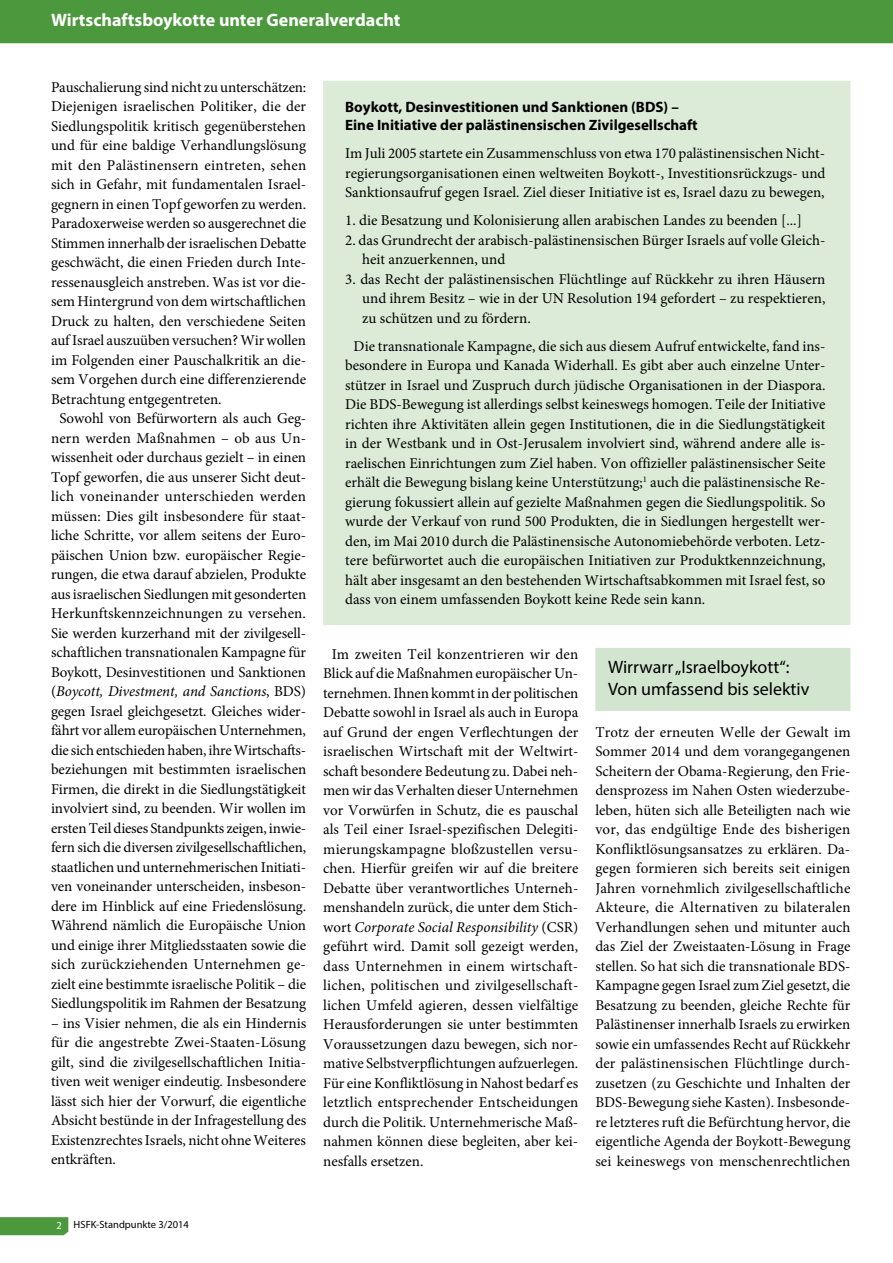
<style>
.page{position:relative;width:893px;height:1263px;background:#fff}
.page>*{position:absolute;margin:0;border:0;box-sizing:border-box;transform-origin:0 0}
.t1{font:18px/22.5px "Myriad Pro";color:#000}
.t2{font:700 18px "Myriad Pro";color:#fff}
.t3{font:15px/19.5px "Minion Pro";letter-spacing:-.005em;color:#000;text-align:justify}
.t4{font:700 15px/18px "Myriad Pro";color:#000}
.t5{font:15px "Minion Pro";letter-spacing:.02em;color:#000}
.t6{font:italic 15px "Minion Pro";letter-spacing:-.005em;color:#000}
.t7{font:15px "Minion Pro";letter-spacing:.015em;color:#000}
.t8{font:10.5px "Myriad Pro";color:#000}
.s1{font-style:normal}
.s2{font-style:italic}
.s3{color:#fff}
</style>
<div class="page">
<svg style="left:0;top:1217px;width:69px;height:19px"></svg>
<div style="left:0;top:0;width:893px;height:44px;background:#4c993d"></div>
<div style="left:595px;top:648px;width:255px;height:63px;background:#d2e6cf"></div>
<div style="left:323px;top:81px;width:527px;height:544px;background:#dbebd8"></div>
<p class="t2" style="left:51px;top:8px;width:351px">Wirtschaftsboykotte unter Generalverdacht</p>
<p class="t3" style="left:51px;top:77px;width:257px">Pauschalierung sind nicht zu unterschätzen:</p>
<p class="t3" style="left:51px;top:97px;width:257px">Diejenigen israelischen Politiker, die der</p>
<p class="t3" style="left:51px;top:116px;width:257px">Siedlungspolitik kritisch gegenüberstehen</p>
<p class="t3" style="left:51px;top:136px;width:257px">und für eine baldige Verhandlungslösung</p>
<p class="t5" style="left:51px;top:155px;width:257px">mit den Palästinensern eintreten, sehen</p>
<p class="t3" style="left:51px;top:175px;width:257px">sich in Gefahr, mit fundamentalen Israel-</p>
<p class="t3" style="left:51px;top:194px;width:257px">gegnern in einen Topf geworfen zu werden.</p>
<p class="t3" style="left:51px;top:214px;width:257px">Paradoxerweise werden so ausgerechnet die</p>
<p class="t3" style="left:51px;top:233px;width:257px">Stimmen innerhalb der israelischen Debatte</p>
<p class="t3" style="left:51px;top:253px;width:257px">geschwächt, die einen Frieden durch Inte-</p>
<p class="t3" style="left:51px;top:272px;width:257px">ressenausgleich anstreben. Was ist vor die-</p>
<p class="t3" style="left:51px;top:292px;width:257px">sem Hintergrund von dem wirtschaftlichen</p>
<p class="t3" style="left:51px;top:311px;width:257px">Druck zu halten, den verschiedene Seiten</p>
<p class="t3" style="left:51px;top:331px;width:256px">auf Israel auszuüben versuchen? Wir wollen</p>
<p class="t3" style="left:51px;top:350px;width:257px">im Folgenden einer Pauschalkritik an die-</p>
<p class="t3" style="left:51px;top:370px;width:257px">sem Vorgehen durch eine differenzierende</p>
<p class="t3" style="left:51px;top:389px;width:172px">Betrachtung entgegentreten.</p>
<p class="t3" style="left:60px;top:409px;width:248px">Sowohl von Befürwortern als auch Geg-</p>
<p class="t3" style="left:51px;top:428px;width:257px">nern werden Maßnahmen – ob aus Un-</p>
<p class="t3" style="left:51px;top:448px;width:257px">wissenheit oder durchaus gezielt – in einen</p>
<p class="t3" style="left:51px;top:467px;width:257px">Topf geworfen, die aus unserer Sicht deut-</p>
<p class="t5" style="left:51px;top:486px;width:257px">lich voneinander unterschieden werden</p>
<p class="t3" style="left:51px;top:506px;width:257px">müssen: Dies gilt insbesondere für staat-</p>
<p class="t3" style="left:51px;top:526px;width:257px">liche Schritte, vor allem seitens der Euro-</p>
<p class="t3" style="left:51px;top:545px;width:257px">päischen Union bzw. europäischer Regie-</p>
<p class="t3" style="left:51px;top:565px;width:257px">rungen, die etwa darauf abzielen, Produkte</p>
<p class="t3" style="left:51px;top:584px;width:257px">aus israelischen Siedlungen mit gesonderten</p>
<p class="t3" style="left:51px;top:604px;width:256px">Herkunftskennzeichnungen zu versehen.</p>
<p class="t3" style="left:51px;top:623px;width:257px">Sie werden kurzerhand mit der zivilgesell-</p>
<p class="t3" style="left:51px;top:643px;width:257px">schaftlichen transnationalen Kampagne für</p>
<p class="t3" style="left:51px;top:662px;width:257px">Boykott, Desinvestitionen und Sanktionen</p>
<p class="t6" style="left:51px;top:681px;width:257px"><span class="s1">(</span>Boycott, Divestment, and Sanctions<span class="s1">, BDS)</span></p>
<p class="t3" style="left:51px;top:701px;width:257px">gegen Israel gleichgesetzt. Gleiches wider-</p>
<p class="t3" style="left:51px;top:721px;width:256px">fährt vor allem europäischen Unternehmen,</p>
<p class="t3" style="left:51px;top:740px;width:257px">die sich entschieden haben, ihre Wirtschafts-</p>
<p class="t3" style="left:51px;top:760px;width:257px">beziehungen mit bestimmten israelischen</p>
<p class="t3" style="left:51px;top:779px;width:257px">Firmen, die direkt in die Siedlungstätigkeit</p>
<p class="t3" style="left:51px;top:799px;width:257px">involviert sind, zu beenden. Wir wollen im</p>
<p class="t3" style="left:51px;top:818px;width:257px">ersten Teil dieses Standpunkts zeigen, inwie-</p>
<p class="t3" style="left:51px;top:838px;width:257px">fern sich die diversen zivilgesellschaftlichen,</p>
<p class="t3" style="left:51px;top:857px;width:257px">staatlichen und unternehmerischen Initiati-</p>
<p class="t3" style="left:51px;top:877px;width:257px">ven voneinander unterscheiden, insbeson-</p>
<p class="t3" style="left:51px;top:896px;width:257px">dere im Hinblick auf eine Friedenslösung.</p>
<p class="t3" style="left:51px;top:916px;width:257px">Während nämlich die Europäische Union</p>
<p class="t3" style="left:51px;top:935px;width:257px">und einige ihrer Mitgliedsstaaten sowie die</p>
<p class="t7" style="left:51px;top:954px;width:256px">sich zurückziehenden Unternehmen ge-</p>
<p class="t3" style="left:51px;top:974px;width:257px">zielt eine bestimmte israelische Politik – die</p>
<p class="t3" style="left:51px;top:994px;width:257px">Siedlungspolitik im Rahmen der Besatzung</p>
<p class="t3" style="left:51px;top:1013px;width:257px">– ins Visier nehmen, die als ein Hindernis für die angestrebte Zwei-Staaten-Lösung gilt, sind die zivilgesellschaftlichen Initia&shy;tiven weit weniger eindeutig. Insbesondere lässt sich hier der Vorwurf, die eigentliche Absicht bestünde in der Infragestellung des Existenzrechtes Israels, nicht ohne Weiteres entkräften.</p>
<p class="t4" style="left:345px;top:98px;width:354px">Boykott, Desinvestitionen und Sanktionen (BDS) –<br>Eine Initiative der palästinensischen Zivilgesellschaft</p>
<p class="t3" style="left:345px;top:144px;width:482px">Im Juli 2005 startete ein Zusammenschluss von etwa 170 palästinensischen Nicht&shy;regierungsorganisationen einen weltweiten Boykott-, Investitionsrückzugs- und Sanktionsaufruf gegen Israel. Ziel dieser Initiative ist es, Israel dazu zu bewegen,</p>
<p class="t3" style="left:345px;top:211px;width:458px">1. die Besatzung und Kolonisierung allen arabischen Landes zu beenden [...]</p>
<p class="t3" style="left:362px;top:230px;width:465px;text-indent:-17px">2. das Grundrecht der arabisch-palästinensischen Bürger Israels auf volle Gleich&shy;heit anzuerkennen, und</p>
<p class="t3" style="left:362px;top:269px;width:465px;text-indent:-17px">3. das Recht der palästinensischen Flüchtlinge auf Rückkehr zu ihren Häusern und ihrem Besitz – wie in der UN Resolution 194 gefordert – zu respektieren, zu schützen und zu fördern.</p>
<p class="t3" style="left:345px;top:336px;width:482px;text-indent:9px">Die transnationale Kampagne, die sich aus diesem Aufruf entwickelte, fand ins&shy;besondere in Europa und Kanada Widerhall. Es gibt aber auch einzelne Unter&shy;stützer in Israel und Zuspruch durch jüdische Organisationen in der Diaspora.<br>Die BDS-Bewegung ist allerdings selbst keineswegs homogen. Teile der Initiative richten ihre Aktivitäten allein gegen Institutionen, die in die Siedlungstätigkeit in der Westbank und in Ost-Jerusalem involviert sind, während andere alle is&shy;raelischen Einrichtungen zum Ziel haben. Von offizieller palästinensischer Seite erhält die Bewegung bislang keine Unterstützung;<sup>1</sup> auch die palästinensische Re&shy;gierung fokussiert allein auf gezielte Maßnahmen gegen die Siedlungspolitik. So wurde der Verkauf von rund 500 Produkten, die in Siedlungen hergestellt wer&shy;den, im Mai 2010 durch die Palästinensische Autonomiebehörde verboten. Letz&shy;tere befürwortet auch die europäischen Initiativen zur Produktkennzeichnung, hält aber insgesamt an den bestehenden Wirtschaftsabkommen mit Israel fest, so dass von einem umfassenden Boykott keine Rede sein kann.</p>
<p class="t3" style="left:323px;top:644px;width:257px;text-indent:9px">Im zweiten Teil konzentrieren wir den Blick auf die Maßnahmen europäischer Un&shy;ternehmen. Ihnen kommt in der politischen Debatte sowohl in Israel als auch in Europa auf Grund der engen Verflechtungen der israelischen Wirtschaft mit der Weltwirt&shy;schaft besondere Bedeutung zu. Dabei neh&shy;men wir das Verhalten dieser Unternehmen vor Vorwürfen in Schutz, die es pauschal als Teil einer Israel-spezifischen Delegiti&shy;mierungskampagne bloßzustellen versu&shy;chen. Hierfür greifen wir auf die breitere Debatte über verantwortliches Unterneh&shy;menshandeln zurück, die unter dem Stich&shy;wort <span class="s2">Corporate Social Responsibility</span> (CSR) geführt wird. Damit soll gezeigt werden, dass Unternehmen in einem wirtschaft&shy;lichen, politischen und zivilgesellschaft&shy;lichen Umfeld agieren, dessen vielfältige Herausforderungen sie unter bestimmten Voraussetzungen dazu bewegen, sich nor&shy;mative Selbstverpflichtungen aufzuerlegen.<br>Für eine Konfliktlösung in Nahost bedarf es letztlich entsprechender Entscheidungen durch die Politik. Unternehmerische Maß&shy;nahmen können diese begleiten, aber kei&shy;nesfalls ersetzen.</p>
<p class="t1" style="left:608px;top:655px;width:203px">Wirrwarr „Israelboykott“:<br>Von umfassend bis selektiv</p>
<p class="t3" style="left:595px;top:722px;width:257px">Trotz der erneuten Welle der Gewalt im Sommer 2014 und dem vorangegangenen Scheitern der Obama-Regierung, den Frie&shy;densprozess im Nahen Osten wiederzube&shy;leben, hüten sich alle Beteiligten nach wie vor, das endgültige Ende des bisherigen Konfliktlösungsansatzes zu erklären. Da&shy;gegen formieren sich bereits seit einigen Jahren vornehmlich zivilgesellschaftliche Akteure, die Alternativen zu bilateralen Verhandlungen sehen und mitunter auch das Ziel der Zweistaaten-Lösung in Frage stellen. So hat sich die transnationale BDS-Kampagne gegen Israel zum Ziel gesetzt, die Besatzung zu beenden, gleiche Rechte für Palästinenser innerhalb Israels zu erwirken sowie ein umfassendes Recht auf Rückkehr der palästinensischen Flüchtlinge durch&shy;zusetzen (zu Geschichte und Inhalten der BDS-Bewegung siehe Kasten). Insbesonde&shy;re letzteres ruft die Befürchtung hervor, die eigentliche Agenda der Boykott-Bewegung sei keineswegs von menschenrechtlichen</p>
<p class="t8" style="left:56px;top:1218px;width:134px"><span class="s3">2</span> HSFK-Standpunkte 3/2014</p>
</div>
